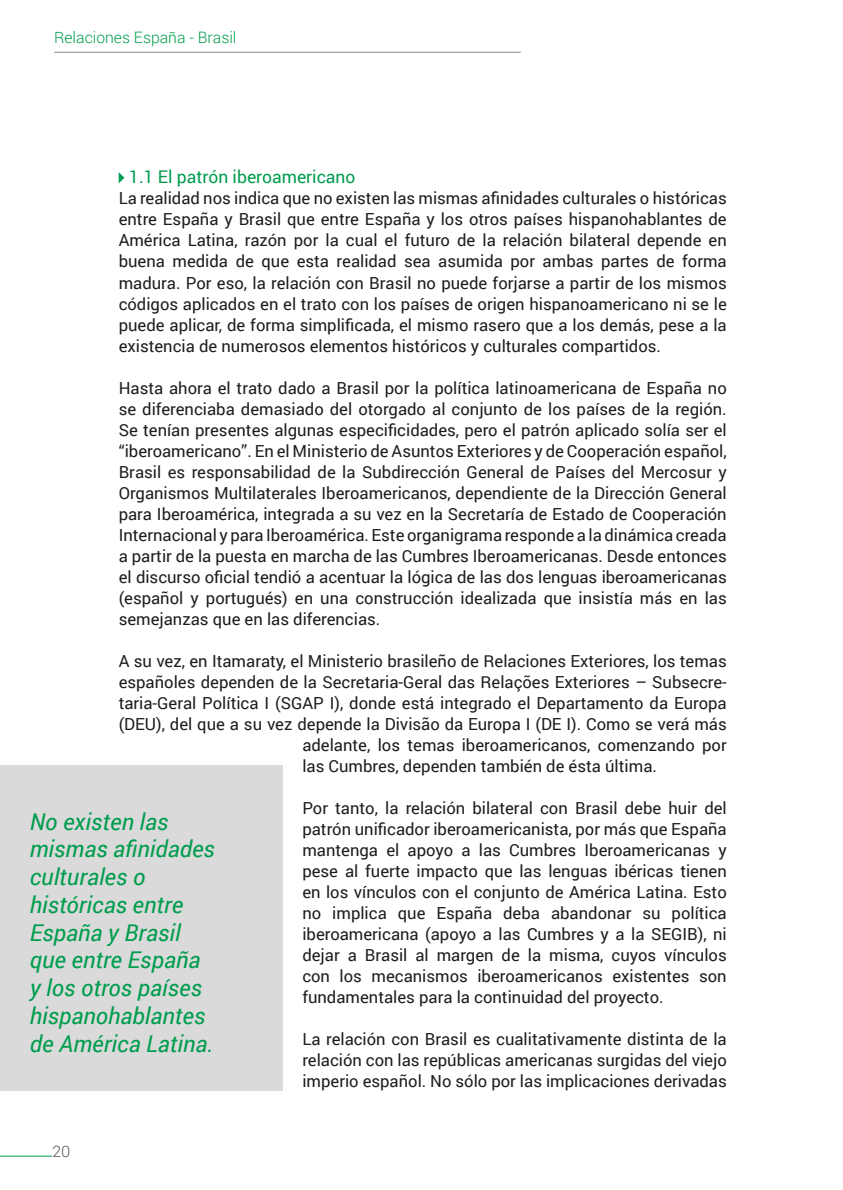
<style>
.page{position:relative;width:843px;height:1190px;background:#fff}
.page>*{position:absolute;margin:0;border:0;box-sizing:border-box;transform-origin:0 0}
.Pie_de_pagina{font:italic 23.1px/27.7px "Roboto";color:#009d4e}
.Heading_2{font:17.5px "Roboto";color:#009d4e}
.Normal__Web{font:16.62px/21px "Roboto";color:#1d1d1b;text-align:justify}
.t1{font:300 15.75px "Roboto";color:#009d4e}
.t2{font:300 15.75px "Roboto";color:#575756}
</style>
<div class="page">
<hr style="left:0;top:1155px;width:52px;height:1px;background:#009d4e">
<hr style="left:54px;top:52px;width:466px;height:1px;background:#878787">
<svg style="left:119px;top:172px;width:5px;height:11px"></svg>
<div style="left:0;top:765px;width:282px;height:326px;background:#dadada"></div>
<p class="t1" style="left:54px;top:27px;width:184px">Relaciones España - Brasil</p>
<p class="Heading_2" style="left:129px;top:165px;width:228px">1.1 El patrón iberoamericano</p>
<p class="Normal__Web" style="left:119px;top:187px;width:609px">La realidad nos indica que no existen las mismas afinidades culturales o históricas entre España y Brasil que entre España y los otros países hispanohablantes de América Latina, razón por la cual el futuro de la relación bilateral depende en buena medida de que esta realidad sea asumida por ambas partes de forma madura. Por eso, la relación con Brasil no puede forjarse a partir de los mismos códigos aplicados en el trato con los países de origen hispanoamericano ni se le puede aplicar, de forma simplificada, el mismo rasero que a los demás, pese a la existencia de numerosos elementos históricos y culturales compartidos.</p>
<p class="Normal__Web" style="left:119px;top:376px;width:609px">Hasta ahora el trato dado a Brasil por la política latinoamericana de España no se diferenciaba demasiado del otorgado al conjunto de los países de la región.<br>Se tenían presentes algunas especificidades, pero el patrón aplicado solía ser el “iberoamericano”. En el Ministerio de Asuntos Exteriores y de Cooperación español, Brasil es responsabilidad de la Subdirección General de Países del Mercosur y Organismos Multilaterales Iberoamericanos, dependiente de la Dirección General para Iberoamérica, integrada a su vez en la Secretaría de Estado de Cooperación Internacional y para Iberoamérica. Este organigrama responde a la dinámica creada a partir de la puesta en marcha de las Cumbres Iberoamericanas. Desde entonces el discurso oficial tendió a acentuar la lógica de las dos lenguas iberoamericanas (español y portugués) en una construcción idealizada que insistía más en las semejanzas que en las diferencias.</p>
<p class="Normal__Web" style="left:119px;top:649px;width:609px">A su vez, en Itamaraty, el Ministerio brasileño de Relaciones Exteriores, los temas</p>
<p class="Normal__Web" style="left:119px;top:670px;width:609px">españoles dependen de la Secretaria-Geral das Relações Exteriores – Subsecre-</p>
<p class="Normal__Web" style="left:119px;top:691px;width:609px">taria-Geral Política I (SGAP I), donde está integrado el Departamento da Europa</p>
<p class="Normal__Web" style="left:119px;top:712px;width:609px">(DEU), del que a su vez depende la Divisão da Europa I (DE I). Como se verá más</p>
<p class="Normal__Web" style="left:302px;top:733px;width:426px">adelante, los temas iberoamericanos, comenzando por</p>
<p class="Normal__Web" style="left:302px;top:754px;width:356px">las Cumbres, dependen también de ésta última.</p>
<p class="Normal__Web" style="left:302px;top:796px;width:426px">Por tanto, la relación bilateral con Brasil debe huir del patrón unificador iberoamericanista, por más que España mantenga el apoyo a las Cumbres Iberoamericanas y pese al fuerte impacto que las lenguas ibéricas tienen en los vínculos con el conjunto de América Latina. Esto no implica que España deba abandonar su política iberoamericana (apoyo a las Cumbres y a la SEGIB), ni dejar a Brasil al margen de la misma, cuyos vínculos con los mecanismos iberoamericanos existentes son fundamentales para la continuidad del proyecto.</p>
<p class="Normal__Web" style="left:302px;top:1027px;width:426px">La relación con Brasil es cualitativamente distinta de la relación con las repúblicas americanas surgidas del viejo imperio español. No sólo por las implicaciones derivadas</p>
<p class="Pie_de_pagina" style="left:30px;top:806px;width:187px">No existen las mismas afinidades culturales o históricas entre<br>España y Brasil que entre España y los otros países hispanohablantes de América Latina.</p>
<p class="t2" style="left:52px;top:1140px;width:19px">20</p>
</div>
